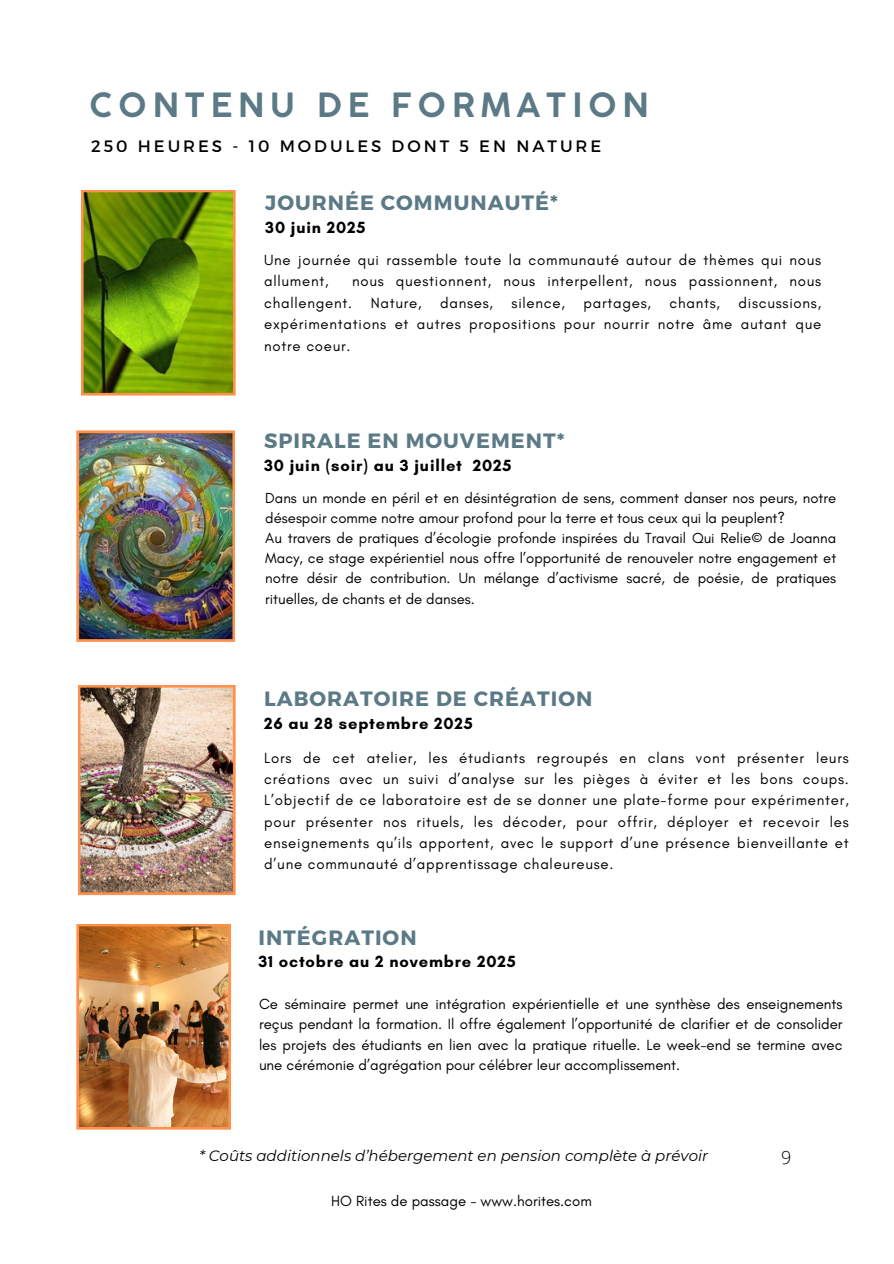
<style>
.page{position:relative;width:894px;height:1264px;background:#fff}
.page>*{position:absolute;margin:0;border:0;box-sizing:border-box;transform-origin:0 0}
.t1{font:700 33px "Coco Gothic";letter-spacing:.18em;color:#5b7a86}
.t2{font:700 20.7px "Montserrat";letter-spacing:.05em;color:#5b7a86}
.t3{font:300 18px "Open Sans";color:#000}
.t4{font:700 16.5px "Glacial Indifference";letter-spacing:.05em;color:#000}
.t5{font:16.5px "Montserrat";letter-spacing:.18em;color:#000}
.t6{font:15px/21.3px "Glacial Indifference";letter-spacing:.05em;color:#000;text-align:justify}
.t7{font:italic 15px "Montserrat";color:#000}
.t8{font:15px "Glacial Indifference";color:#000}
.t9{font:14.85px/20.1px "Glacial Indifference";color:#000}
</style>
<div class="page">
<img style="left:76px;top:924px;width:155px;height:205px">
<svg style="left:81px;top:190px;width:154px;height:205px;background:#6f8c0b"></svg>
<img style="left:78px;top:685px;width:157px;height:210px">
<img style="left:76px;top:430px;width:159px;height:212px">
<p class="t1" style="left:89px;top:93px;width:560px">CONTENU DE FORMATION</p>
<h2 class="t5" style="left:91px;top:135px;width:511px">250 HEURES - 10 MODULES DONT 5 EN NATURE</h2>
<p class="t2" style="left:265px;top:190px;width:294px">JOURNÉE COMMUNAUTÉ*</p>
<p class="t4" style="left:265px;top:218px;width:102px">30 juin 2025</p>
<h2 class="t6" style="left:264px;top:249px;width:558px">Une journée qui rassemble toute la communauté autour de thèmes qui nous allument,</h2>
<h2 class="t6" style="left:264px;top:270px;width:558px;text-indent:88px">nous questionnent, nous interpellent, nous passionnent, nous challengent. Nature, danses, silence, partages, chants, discussions, expérimentations et autres propositions pour nourrir notre âme autant que notre coeur.</h2>
<h4 class="t2" style="left:264px;top:427px;width:302px">SPIRALE EN MOUVEMENT*</h4>
<h5 class="t4" style="left:264px;top:455px;width:249px">30 juin (soir) au 3 juillet 2025</h5>
<p class="t9" style="left:265px;top:488px;width:572px">Dans un monde en péril et en désintégration de sens, comment danser nos peurs, notre désespoir comme notre amour profond pour la terre et tous ceux qui la peuplent?</p>
<h5 class="t9" style="left:265px;top:528px;width:572px;text-align:justify">Au travers de pratiques d’écologie profonde inspirées du Travail Qui Relie© de Joanna Macy, ce stage expérientiel nous offre l’opportunité de renouveler notre engagement et notre désir de contribution. Un mélange d’activisme sacré, de poésie, de pratiques rituelles, de chants et de danses.</h5>
<h4 class="t2" style="left:264px;top:685px;width:329px">LABORATOIRE DE CRÉATION</h4>
<h5 class="t4" style="left:264px;top:713px;width:210px">26 au 28 septembre 2025</h5>
<p class="t6" style="left:264px;top:746px;width:586px">Lors de cet atelier, les étudiants regroupés en clans vont présenter leurs créations avec un suivi d’analyse sur les pièges à éviter et les bons coups.<br>L’objectif de ce laboratoire est de se donner une plate-forme pour expérimenter, pour présenter nos rituels, les décoder, pour offrir, déployer et recevoir les enseignements qu’ils apportent, avec le support d’une présence bienveillante et d’une communauté d’apprentissage chaleureuse.</p>
<h2 class="t2" style="left:258px;top:923px;width:160px">INTÉGRATION</h2>
<h4 class="t4" style="left:258px;top:951px;width:259px">31 octobre au 2 novembre 2025</h4>
<h3 class="t6" style="left:259px;top:993px;width:585px;line-height:20.2px">Ce séminaire permet une intégration expérientielle et une synthèse des enseignements reçus pendant la formation. Il offre également l’opportunité de clarifier et de consolider les projets des étudiants en lien avec la pratique rituelle. Le week-end se termine avec une cérémonie d’agrégation pour célébrer leur accomplissement.</h3>
<p class="t7" style="left:199px;top:1146px;width:510px">* Coûts additionnels d’hébergement en pension complète à prévoir</p>
<h5 class="t3" style="left:780px;top:1144px;width:12px">9</h5>
<h4 class="t8" style="left:331px;top:1191px;width:262px">HO Rites de passage - www.horites.com</h4>
</div>
